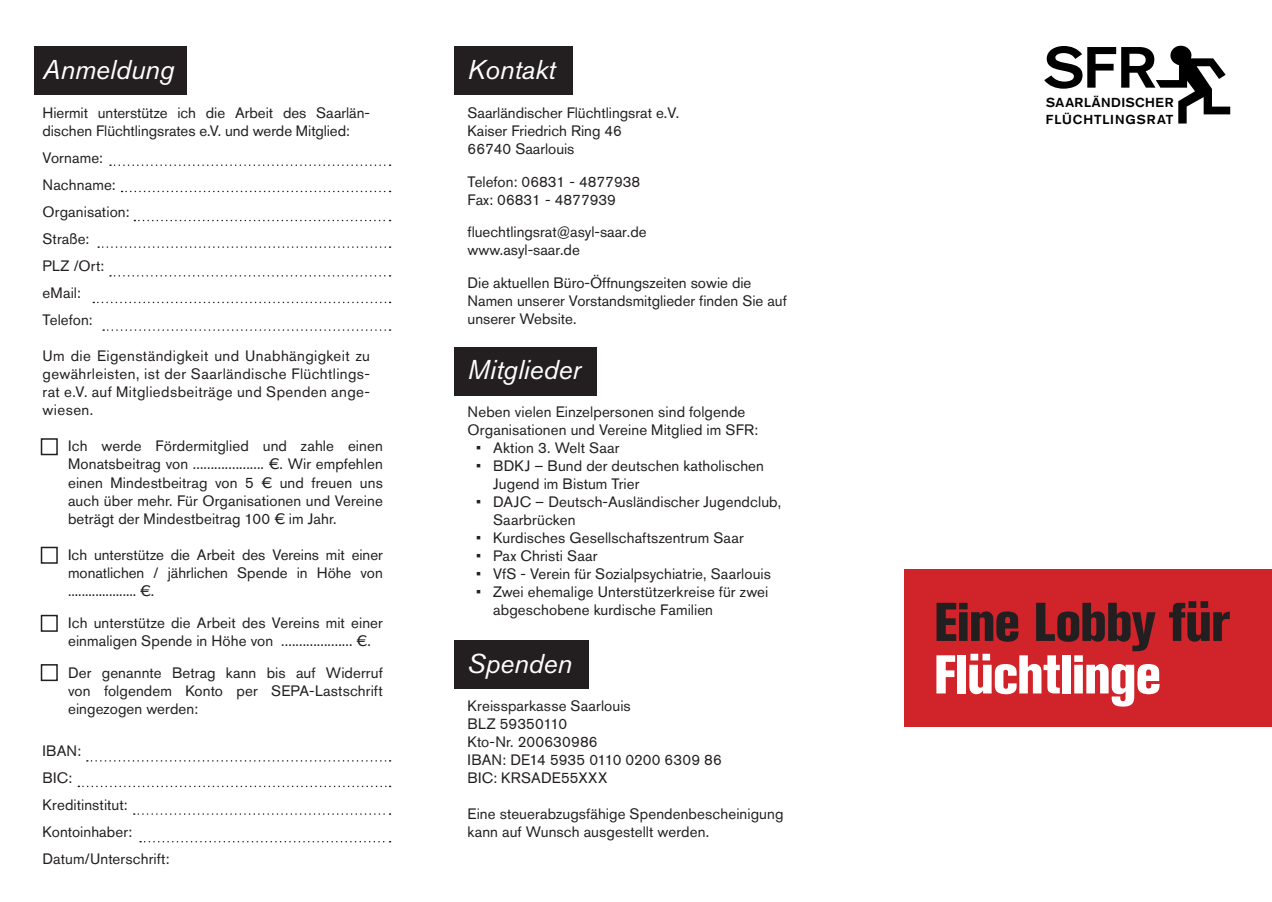
<style>
.page{position:relative;width:1272px;height:902px;background:#fff}
.page>*{position:absolute;margin:0;border:0;box-sizing:border-box;transform-origin:0 0}
.t1{font:54px "Akzidenz Grotesk BQ X Bd Cnd Alt";letter-spacing:-.025em;color:#231f20}
.t2{font:54px "Akzidenz Grotesk BQ X Bd Cnd Alt";letter-spacing:-.025em;color:#fff}
.t3{font:italic 27px "Akzidenz Grotesk BQ";letter-spacing:-.005em;color:#fff}
.t4{font:15px/18px "Akzidenz Grotesk BQ";letter-spacing:.005em;color:#231f20}
.t5{font:700 12.9px "Akzidenz Grotesk";letter-spacing:.06em;color:#000;scale:1.08 1}
.t6{font:700 12.9px "Akzidenz Grotesk";letter-spacing:.04em;color:#000;scale:1.08 1}
</style>
<div class="page">
<div style="left:454px;top:46px;width:118px;height:49px;background:#231f20"></div>
<div style="left:454px;top:347px;width:142px;height:48px;background:#231f20"></div>
<div style="left:454px;top:640px;width:134px;height:49px;background:#231f20"></div>
<div style="left:35px;top:46px;width:152px;height:49px;background:#231f20"></div>
<div style="left:904px;top:569px;width:367px;height:157px;background:#d1232a"></div>
<svg style="left:1044px;top:46px;width:186px;height:77px"></svg>
<svg style="left:110px;top:164px;width:280px;height:2px"></svg>
<svg style="left:122px;top:191px;width:268px;height:1px"></svg>
<svg style="left:134px;top:220px;width:256px;height:1px"></svg>
<svg style="left:98px;top:246px;width:292px;height:2px"></svg>
<svg style="left:110px;top:275px;width:280px;height:1px"></svg>
<svg style="left:93px;top:301px;width:297px;height:2px"></svg>
<svg style="left:103px;top:329px;width:287px;height:2px"></svg>
<svg style="left:87px;top:760px;width:303px;height:1px"></svg>
<svg style="left:78px;top:785px;width:312px;height:2px"></svg>
<svg style="left:134px;top:813px;width:256px;height:1px"></svg>
<svg style="left:140px;top:841px;width:250px;height:1px"></svg>
<div style="left:41px;top:438px;width:17px;height:17px;border:2px solid #231f20"></div>
<div style="left:41px;top:546px;width:17px;height:17px;border:2px solid #231f20"></div>
<div style="left:41px;top:614px;width:17px;height:17px;border:2px solid #231f20"></div>
<div style="left:41px;top:664px;width:17px;height:17px;border:2px solid #231f20"></div>
<p class="t3" style="left:43px;top:53px;width:133px">Anmeldung</p>
<p class="t4" style="left:43px;top:104px;width:329px">Hiermit unterstütze ich die Arbeit des Saarlän&shy;dischen Flüchtlingsrates e.V. und werde Mitglied:</p>
<p class="t4" style="left:43px;top:149px;width:62px">Vorname:</p>
<p class="t4" style="left:43px;top:176px;width:75px">Nachname:</p>
<p class="t4" style="left:43px;top:203px;width:88px">Organisation:</p>
<p class="t4" style="left:43px;top:230px;width:48px">Straße:</p>
<p class="t4" style="left:43px;top:257px;width:63px">PLZ /Ort:</p>
<p class="t4" style="left:43px;top:284px;width:40px">eMail:</p>
<p class="t4" style="left:43px;top:311px;width:52px">Telefon:</p>
<p class="t4" style="left:43px;top:347px;width:329px;text-align:justify">Um die Eigenständigkeit und Unabhängigkeit zu gewährleisten, ist der Saarländische Flüchtlings&shy;rat e.V. auf Mitgliedsbeiträge und Spenden ange&shy;wiesen.</p>
<p class="t4" style="left:68px;top:437px;width:316px;text-align:justify">Ich werde Fördermitglied und zahle einen Monatsbeitrag von .................... €. Wir empfehlen einen Mindestbeitrag von 5 € und freuen uns auch über mehr. Für Organisationen und Vereine beträgt der Mindestbeitrag 100 € im Jahr.</p>
<p class="t4" style="left:68px;top:545px;width:316px;text-align:justify">Ich unterstütze die Arbeit des Vereins mit einer monatlichen / jährlichen Spende in Höhe von .................... €.</p>
<p class="t4" style="left:68px;top:613px;width:316px">Ich unterstütze die Arbeit des Vereins mit einer einmaligen Spende in Höhe von .................... €.</p>
<p class="t4" style="left:68px;top:664px;width:316px;text-align:justify">Der genannte Betrag kann bis auf Widerruf von folgendem Konto per SEPA-Lastschrift eingezogen werden:</p>
<p class="t4" style="left:43px;top:741px;width:40px">IBAN:</p>
<p class="t4" style="left:43px;top:768px;width:31px">BIC:</p>
<p class="t4" style="left:43px;top:795px;width:87px">Kreditinstitut:</p>
<p class="t4" style="left:43px;top:822px;width:91px">Kontoinhaber:</p>
<p class="t4" style="left:43px;top:849px;width:128px">Datum/Unterschrift:</p>
<p class="t3" style="left:467px;top:53px;width:89px">Kontakt</p>
<p class="t4" style="left:467px;top:104px;width:213px">Saarländischer Flüchtlingsrat e.V.</p>
<p class="t4" style="left:467px;top:122px;width:156px">Kaiser Friedrich Ring 46</p>
<p class="t4" style="left:467px;top:140px;width:108px">66740 Saarlouis</p>
<p class="t4" style="left:467px;top:172px;width:174px">Telefon: 06831 - 4877938</p>
<p class="t4" style="left:467px;top:190px;width:150px">Fax: 06831 - 4877939</p>
<p class="t4" style="left:467px;top:223px;width:180px">fluechtlingsrat@asyl-saar.de</p>
<p class="t4" style="left:467px;top:241px;width:114px">www.asyl-saar.de</p>
<p class="t4" style="left:467px;top:273px;width:321px">Die aktuellen Büro-Öffnungszeiten sowie die<br>Namen unserer Vorstandsmitglieder finden Sie auf unserer Website.</p>
<p class="t3" style="left:467px;top:354px;width:115px">Mitglieder</p>
<p class="t4" style="left:467px;top:403px;width:292px">Neben vielen Einzelpersonen sind folgende<br>Organisationen und Vereine Mitglied im SFR:</p>
<p class="t4" style="left:476px;top:439px;width:145px">• Aktion 3. Welt Saar</p>
<p class="t4" style="left:493px;top:457px;width:272px;text-indent:-17px">• BDKJ – Bund der deutschen katholischen<br>Jugend im Bistum Trier</p>
<p class="t4" style="left:493px;top:493px;width:289px;text-indent:-17px">• DAJC – Deutsch-Ausländischer Jugendclub,<br>Saarbrücken</p>
<p class="t4" style="left:476px;top:529px;width:269px">• Kurdisches Gesellschaftszentrum Saar</p>
<p class="t4" style="left:476px;top:547px;width:123px">• Pax Christi Saar</p>
<p class="t4" style="left:476px;top:565px;width:296px">• VfS - Verein für Sozialpsychiatrie, Saarlouis</p>
<p class="t4" style="left:493px;top:583px;width:277px;text-indent:-17px">• Zwei ehemalige Unterstützerkreise für zwei abgeschobene kurdische Familien</p>
<p class="t3" style="left:467px;top:647px;width:106px">Spenden</p>
<p class="t4" style="left:467px;top:696px;width:165px">Kreissparkasse Saarlouis</p>
<p class="t4" style="left:467px;top:714px;width:101px">BLZ 59350110</p>
<p class="t4" style="left:467px;top:732px;width:131px">Kto-Nr. 200630986</p>
<p class="t4" style="left:467px;top:750px;width:256px">IBAN: DE14 5935 0110 0200 6309 86</p>
<p class="t4" style="left:467px;top:768px;width:141px">BIC: KRSADE55XXX</p>
<p class="t4" style="left:467px;top:804px;width:317px">Eine steuerabzugsfähige Spendenbescheinigung kann auf Wunsch ausgestellt werden.</p>
<p class="t6" style="left:1046px;top:94px;width:119px">SAARLÄNDISCHER</p>
<p class="t5" style="left:1045px;top:111px;width:119px">FLÜCHTLINGSRAT</p>
<p class="t1" style="left:933px;top:590px;width:297px">Eine Lobby für</p>
<p class="t2" style="left:933px;top:643px;width:229px">Flüchtlinge</p>
</div>
